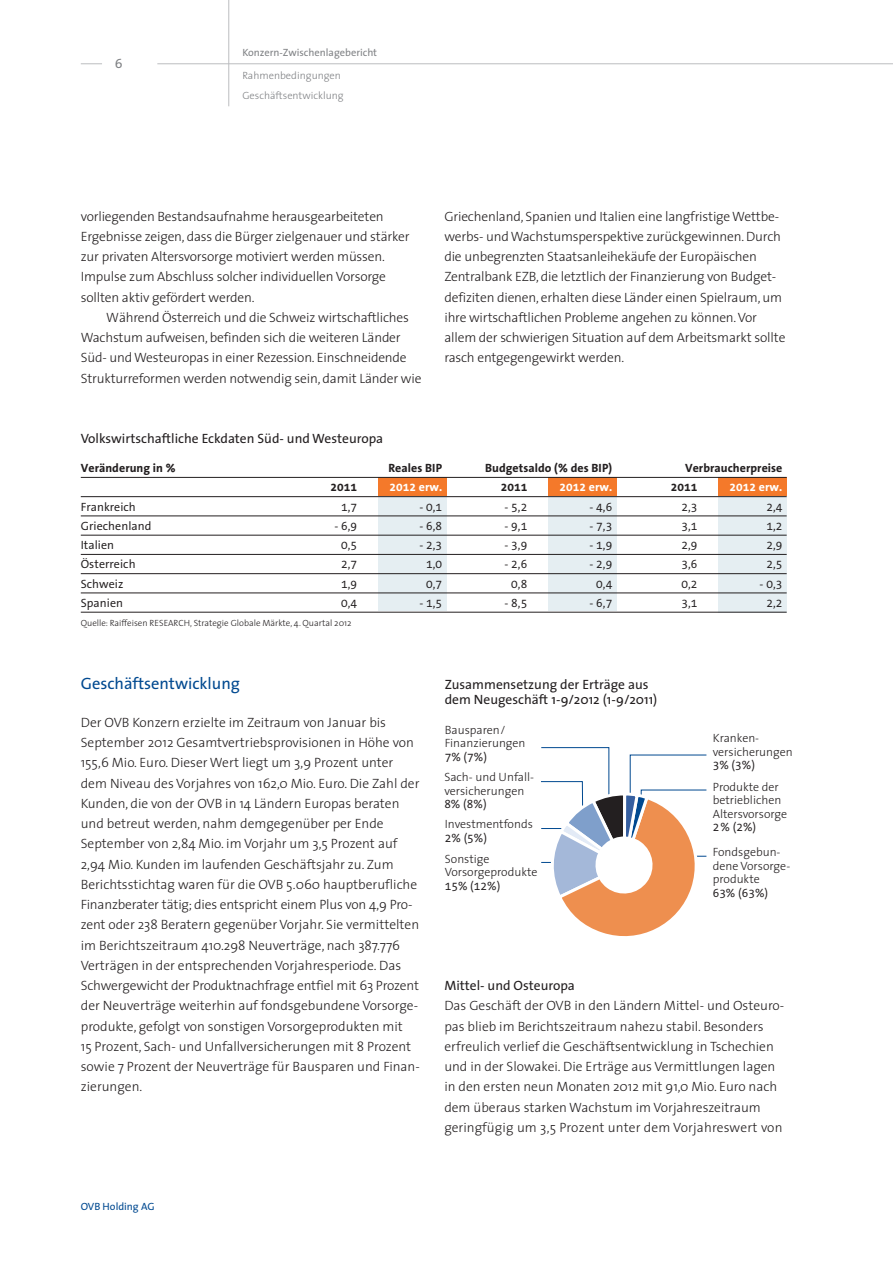
<style>
.page{position:relative;width:893px;height:1263px;background:#fff}
.page>*{position:absolute;margin:0;border:0;box-sizing:border-box;transform-origin:0 0}
.t1{font:16.5px "The Sans";color:#014990}
.t2{font:300 13.5px/20.2px "The Sans";letter-spacing:-.01em;color:#231f20}
.t3{font:13.5px/15px "The Sans";color:#231f20}
.t4{font:13.5px "The Sans Caps";color:#808285}
.t5{font:12px "The Sans Office";letter-spacing:.005em;color:#231f20}
.t6{font:300 12px/13.5px "The Sans";color:#231f20}
.t7{font:700 12px "The Sans Office";letter-spacing:.005em;color:#231f20}
.t8{font:700 12px "The Sans Office";letter-spacing:.005em;color:#fff}
.t9{font:300 10.5px/20.2px "The Sans";color:#808285}
.t10{font:10.5px "The Sans";color:#808285}
.t11{font:10.5px "The Sans";color:#014990}
.t12{font:300 9px "The Sans";color:#231f20}
</style>
<div class="page">
<hr style="left:157px;top:63px;width:736px;height:1px;background:#bcbdc0">
<svg style="left:81px;top:63px;width:21px;height:1px"></svg>
<hr style="left:228px;top:0;width:1px;height:106px;background:#bcbdc0">
<svg style="left:541px;top:747px;width:166px;height:190px"></svg>
<div style="left:719px;top:477px;width:68px;height:136px;background:#e5eef2"></div>
<div style="left:719px;top:477px;width:68px;height:19px;background:#f4792a"></div>
<div style="left:549px;top:477px;width:68px;height:134px;background:#e5eef2"></div>
<div style="left:549px;top:477px;width:68px;height:19px;background:#f4792a"></div>
<div style="left:378px;top:477px;width:68px;height:134px;background:#e5eef2"></div>
<div style="left:378px;top:477px;width:68px;height:19px;background:#f4792a"></div>
<hr style="left:81px;top:477px;width:706px;height:1px;background:#231f20">
<hr style="left:81px;top:496px;width:706px;height:1px;background:#231f20">
<hr style="left:81px;top:516px;width:706px;height:1px;background:#231f20">
<hr style="left:81px;top:535px;width:706px;height:1px;background:#231f20">
<hr style="left:81px;top:554px;width:706px;height:1px;background:#231f20">
<hr style="left:81px;top:573px;width:706px;height:1px;background:#231f20">
<hr style="left:81px;top:593px;width:706px;height:1px;background:#231f20">
<hr style="left:81px;top:612px;width:706px;height:1px;background:#231f20">
<p class="t4" style="left:115px;top:59px;width:9px">6</p>
<p class="t10" style="left:242px;top:48px;width:136px">Konzern-Zwischenlagebericht</p>
<p class="t9" style="left:242px;top:66px;width:103px">Rahmenbedingungen<br>Geschäftsentwicklung</p>
<p class="t2" style="left:81px;top:207px;width:330px">vorliegenden Bestandsaufnahme herausgearbeiteten Ergebnisse zeigen, dass die Bürger zielgenauer und stärker zur privaten Altersvorsorge motiviert werden müssen.<br>Impulse zum Abschluss solcher individuellen Vorsorge sollten aktiv gefördert werden.</p>
<p class="t2" style="left:81px;top:308px;width:342px;text-indent:26px">Während Österreich und die Schweiz wirtschaftliches Wachstum aufweisen, befinden sich die weiteren Länder Süd- undWesteuropas in einer Rezession. Einschneidende Strukturreformen werden notwendig sein, damit Länder wie</p>
<p class="t3" style="left:81px;top:433px;width:304px">Volkswirtschaftliche Eckdaten Süd- und Westeuropa</p>
<p class="t2" style="left:444px;top:207px;width:343px">Griechenland, Spanien und Italien eine langfristigeWettbe&shy;werbs- undWachstumsperspektive zurückgewinnen. Durch die unbegrenzten Staatsanleihekäufe der Europäischen Zentralbank EZB, die letztlich der Finanzierung von Budget&shy;defiziten dienen, erhalten diese Länder einen Spielraum, um ihre wirtschaftlichen Probleme angehen zu können.Vor allem der schwierigen Situation auf dem Arbeitsmarkt sollte rasch entgegengewirkt werden.</p>
<p class="t7" style="left:81px;top:462px;width:96px">Veränderung in %</p>
<p class="t7" style="left:388px;top:462px;width:55px">Reales BIP</p>
<p class="t7" style="left:485px;top:462px;width:129px">Budgetsaldo (% des BIP)</p>
<p class="t7" style="left:685px;top:462px;width:99px">Verbraucherpreise</p>
<p class="t7" style="left:331px;top:481px;width:28px">2011</p>
<p class="t8" style="left:389px;top:481px;width:54px">2012 erw.</p>
<p class="t7" style="left:501px;top:481px;width:28px">2011</p>
<p class="t8" style="left:559px;top:481px;width:54px">2012 erw.</p>
<p class="t7" style="left:671px;top:481px;width:28px">2011</p>
<p class="t8" style="left:729px;top:481px;width:54px">2012 erw.</p>
<p class="t5" style="left:81px;top:502px;width:57px">Frankreich</p>
<p class="t5" style="left:341px;top:502px;width:18px">1,7</p>
<p class="t5" style="left:419px;top:502px;width:24px">- 0,1</p>
<p class="t5" style="left:504px;top:502px;width:24px">- 5,2</p>
<p class="t5" style="left:589px;top:502px;width:24px">- 4,6</p>
<p class="t5" style="left:681px;top:502px;width:18px">2,3</p>
<p class="t5" style="left:766px;top:502px;width:18px">2,4</p>
<p class="t5" style="left:81px;top:521px;width:72px">Griechenland</p>
<p class="t5" style="left:334px;top:521px;width:24px">- 6,9</p>
<p class="t5" style="left:419px;top:521px;width:24px">- 6,8</p>
<p class="t5" style="left:504px;top:521px;width:24px">- 9,1</p>
<p class="t5" style="left:589px;top:521px;width:24px">- 7,3</p>
<p class="t5" style="left:681px;top:521px;width:18px">3,1</p>
<p class="t5" style="left:766px;top:521px;width:18px">1,2</p>
<p class="t5" style="left:81px;top:540px;width:35px">Italien</p>
<p class="t5" style="left:341px;top:540px;width:18px">0,5</p>
<p class="t5" style="left:419px;top:540px;width:24px">- 2,3</p>
<p class="t5" style="left:504px;top:540px;width:24px">- 3,9</p>
<p class="t5" style="left:589px;top:540px;width:24px">- 1,9</p>
<p class="t5" style="left:681px;top:540px;width:18px">2,9</p>
<p class="t5" style="left:766px;top:540px;width:18px">2,9</p>
<p class="t5" style="left:81px;top:559px;width:56px">Österreich</p>
<p class="t5" style="left:341px;top:559px;width:18px">2,7</p>
<p class="t5" style="left:426px;top:559px;width:18px">1,0</p>
<p class="t5" style="left:504px;top:559px;width:24px">- 2,6</p>
<p class="t5" style="left:589px;top:559px;width:24px">- 2,9</p>
<p class="t5" style="left:681px;top:559px;width:18px">3,6</p>
<p class="t5" style="left:766px;top:559px;width:18px">2,5</p>
<p class="t5" style="left:81px;top:579px;width:44px">Schweiz</p>
<p class="t5" style="left:341px;top:579px;width:18px">1,9</p>
<p class="t5" style="left:426px;top:579px;width:18px">0,7</p>
<p class="t5" style="left:511px;top:579px;width:18px">0,8</p>
<p class="t5" style="left:596px;top:579px;width:18px">0,4</p>
<p class="t5" style="left:681px;top:579px;width:18px">0,2</p>
<p class="t5" style="left:760px;top:579px;width:24px">- 0,3</p>
<p class="t5" style="left:81px;top:598px;width:44px">Spanien</p>
<p class="t5" style="left:341px;top:598px;width:18px">0,4</p>
<p class="t5" style="left:419px;top:598px;width:24px">- 1,5</p>
<p class="t5" style="left:504px;top:598px;width:24px">- 8,5</p>
<p class="t5" style="left:589px;top:598px;width:24px">- 6,7</p>
<p class="t5" style="left:681px;top:598px;width:18px">3,1</p>
<p class="t5" style="left:766px;top:598px;width:18px">2,2</p>
<p class="t12" style="left:81px;top:619px;width:272px">Quelle: Raiffeisen RESEARCH, Strategie Globale Märkte, 4. Quartal 2012</p>
<p class="t1" style="left:81px;top:676px;width:161px">Geschäftsentwicklung</p>
<p class="t2" style="left:81px;top:713px;width:341px">Der OVB Konzern erzielte im Zeitraum von Januar bis September 2012 Gesamtvertriebsprovisionen in Höhe von 155,6 Mio. Euro. Dieser Wert liegt um 3,9 Prozent unter dem Niveau des Vorjahres von 162,0 Mio. Euro. Die Zahl der Kunden, die von der OVB in 14 Ländern Europas beraten und betreut werden, nahm demgegenüber per Ende September von 2,84 Mio. im Vorjahr um 3,5 Prozent auf 2,94 Mio. Kunden im laufenden Geschäftsjahr zu. Zum Berichtsstichtag waren für die OVB 5.060 hauptberufliche Finanzberater tätig; dies entspricht einem Plus von 4,9 Pro&shy;zent oder 238 Beratern gegenüber Vorjahr. Sie vermittelten im Berichtszeitraum 410.298 Neuverträge, nach 387.776<br>Verträgen in der entsprechenden Vorjahresperiode. Das Schwergewicht der Produktnachfrage entfiel mit 63 Prozent der Neuverträge weiterhin auf fondsgebundene Vorsorge&shy;produkte, gefolgt von sonstigen Vorsorgeprodukten mit<br>15 Prozent, Sach- und Unfallversicherungen mit 8 Prozent sowie 7 Prozent der Neuverträge für Bausparen und Finan&shy;zierungen.</p>
<p class="t3" style="left:445px;top:678px;width:214px">Zusammensetzung der Erträge aus dem Neugeschäft 1-9/2012 (1-9/2011)</p>
<p class="t6" style="left:445px;top:724px;width:82px">Bausparen/<br>Finanzierungen</p>
<p class="t5" style="left:445px;top:752px;width:44px">7% (7%)</p>
<p class="t6" style="left:444px;top:772px;width:91px">Sach- und Unfall&shy;versicherungen</p>
<p class="t5" style="left:444px;top:800px;width:44px">8% (8%)</p>
<p class="t6" style="left:445px;top:818px;width:90px">Investmentfonds</p>
<p class="t5" style="left:445px;top:833px;width:44px">2% (5%)</p>
<p class="t6" style="left:445px;top:853px;width:94px">Sonstige<br>Vorsorgeprodukte</p>
<p class="t5" style="left:445px;top:881px;width:57px">15% (12%)</p>
<p class="t6" style="left:713px;top:732px;width:82px">Kranken&shy;versicherungen</p>
<p class="t5" style="left:713px;top:760px;width:44px">3% (3%)</p>
<p class="t6" style="left:713px;top:781px;width:76px">Produkte der betrieblichen<br>Altersvorsorge</p>
<p class="t5" style="left:713px;top:822px;width:45px">2% (2%)</p>
<p class="t6" style="left:713px;top:847px;width:79px">Fondsgebun&shy;dene Vorsorge&shy;produkte</p>
<p class="t5" style="left:713px;top:888px;width:57px">63% (63%)</p>
<p class="t3" style="left:444px;top:979px;width:132px">Mittel- und Osteuropa</p>
<p class="t2" style="left:444px;top:997px;width:341px">Das Geschäft der OVB in den Ländern Mittel- und Osteuro&shy;pas blieb im Berichtszeitraum nahezu stabil. Besonders erfreulich verlief die Geschäftsentwicklung in Tschechien und in der Slowakei. Die Erträge aus Vermittlungen lagen in den ersten neun Monaten 2012 mit 91,0 Mio. Euro nach dem überaus starken Wachstum im Vorjahreszeitraum geringfügig um 3,5 Prozent unter dem Vorjahreswert von</p>
<p class="t11" style="left:81px;top:1202px;width:75px">OVB Holding AG</p>
</div>
